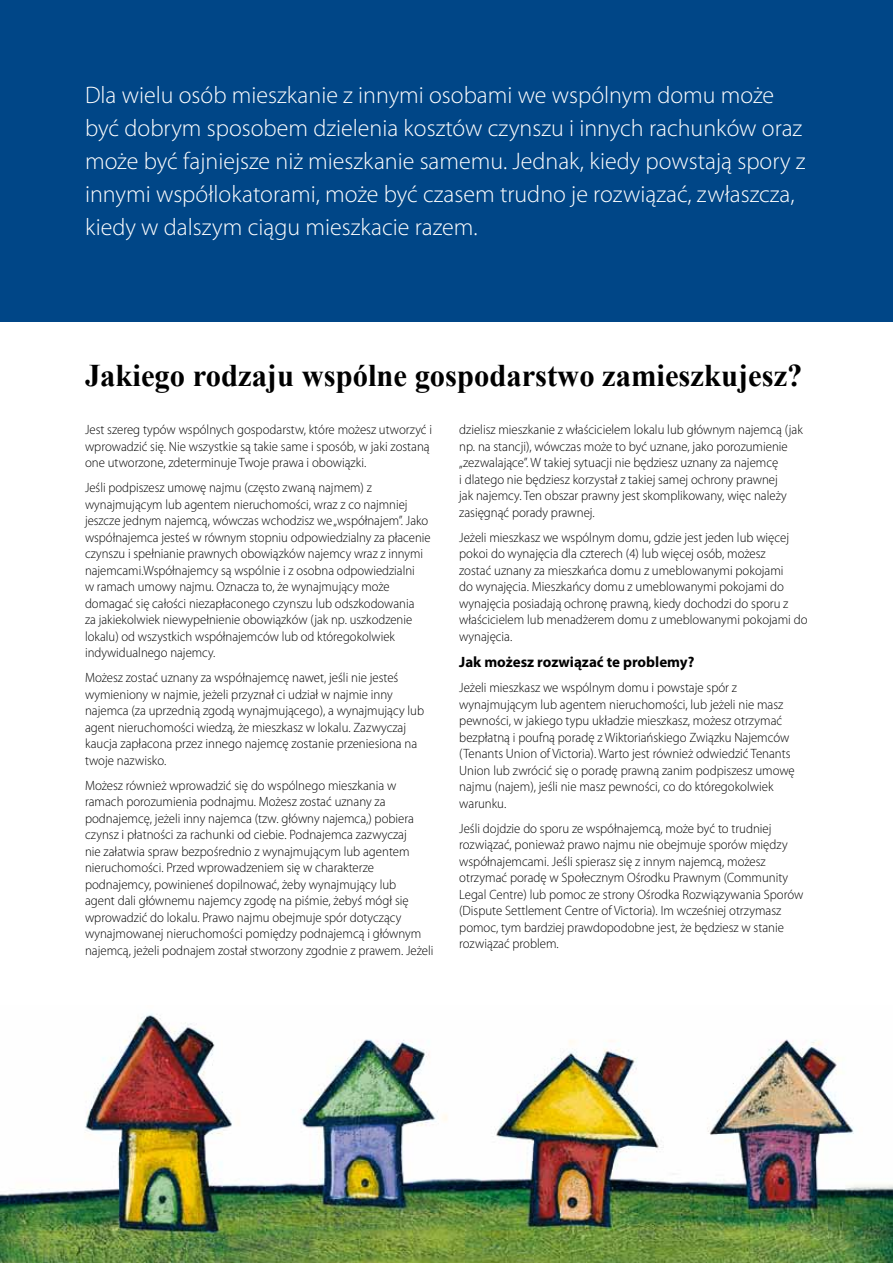
<style>
.page{position:relative;width:893px;height:1263px;background:#fff}
.page>*{position:absolute;margin:0;border:0;box-sizing:border-box;transform-origin:0 0}
.t1{font:700 31.5px "Times New Roman";color:#000}
.t2{font:300 24px/33px "Myriad Pro";color:#fff}
.t3{font:700 15px "Myriad Pro";color:#000}
.t4{font:300 13.5px/16.5px "Myriad Pro";color:#000;scale:.95 1}
.t5{font:300 13.5px/16.5px "Myriad Pro";color:#000;scale:.94 1}
</style>
<div class="page">
<div style="left:0;top:0;width:893px;height:321px;background:#004687"></div>
<img style="left:0;top:1013px;width:893px;height:250px">
<p class="t2" style="left:85px;top:78px;width:722px">Dla wielu osób mieszkanie z innymi osobami we wspólnym domu może być dobrym sposobem dzielenia kosztów czynszu i innych rachunków oraz może być fajniejsze niż mieszkanie samemu. Jednak, kiedy powstają spory z innymi współlokatorami, może być czasem trudno je rozwiązać, zwłaszcza, kiedy w dalszym ciągu mieszkacie razem.</p>
<h1 class="t1" style="left:85px;top:354px;width:719px">Jakiego rodzaju wspólne gospodarstwo zamieszkujesz?</h1>
<p class="t4" style="left:85px;top:421px;width:367px">Jest szereg typów wspólnych gospodarstw, które możesz utworzyć i wprowadzić się. Nie wszystkie są takie same i sposób, w jaki zostaną one utworzone, zdeterminuje Twoje prawa i obowiązki.</p>
<p class="t5" style="left:85px;top:479px;width:369px">Jeśli podpiszesz umowę najmu (często zwaną najmem) z wynajmującym lub agentem nieruchomości, wraz z co najmniej jeszcze jednym najemcą, wówczas wchodzisz we „współnajem”. Jako współnajemca jesteś w równym stopniu odpowiedzialny za płacenie czynszu i spełnianie prawnych obowiązków najemcy wraz z innymi najemcami.Współnajemcy są wspólnie i z osobna odpowiedzialni<br>w ramach umowy najmu. Oznacza to, że wynajmujący może domagać się całości niezapłaconego czynszu lub odszkodowania<br>za jakiekolwiek niewypełnienie obowiązków (jak np. uszkodzenie lokalu) od wszystkich współnajemców lub od któregokolwiek indywidualnego najemcy.</p>
<p class="t4" style="left:85px;top:669px;width:358px">Możesz zostać uznany za współnajemcę nawet, jeśli nie jesteś wymieniony w najmie, jeżeli przyznał ci udział w najmie inny najemca (za uprzednią zgodą wynajmującego), a wynajmujący lub agent nieruchomości wiedzą, że mieszkasz w lokalu. Zazwyczaj kaucja zapłacona przez innego najemcę zostanie przeniesiona na twoje nazwisko.</p>
<p class="t4" style="left:85px;top:777px;width:368px">Możesz również wprowadzić się do wspólnego mieszkania w ramach porozumienia podnajmu. Możesz zostać uznany za podnajemcę, jeżeli inny najemca (tzw. główny najemca,) pobiera czynsz i płatności za rachunki od ciebie. Podnajemca zazwyczaj<br>nie załatwia spraw bezpośrednio z wynajmującym lub agentem nieruchomości. Przed wprowadzeniem się w charakterze podnajemcy, powinieneś dopilnować, żeby wynajmujący lub<br>agent dali głównemu najemcy zgodę na piśmie, żebyś mógł się wprowadzić do lokalu. Prawo najmu obejmuje spór dotyczący wynajmowanej nieruchomości pomiędzy podnajemcą i głównym najemcą, jeżeli podnajem został stworzony zgodnie z prawem. Jeżeli</p>
<p class="t4" style="left:459px;top:421px;width:363px">dzielisz mieszkanie z właścicielem lokalu lub głównym najemcą (jak np. na stancji), wówczas może to być uznane, jako porozumienie „zezwalające”. W takiej sytuacji nie będziesz uznany za najemcę<br>i dlatego nie będziesz korzystał z takiej samej ochrony prawnej<br>jak najemcy. Ten obszar prawny jest skomplikowany, więc należy zasięgnąć porady prawnej.</p>
<p class="t4" style="left:459px;top:529px;width:368px">Jeżeli mieszkasz we wspólnym domu, gdzie jest jeden lub więcej pokoi do wynajęcia dla czterech (4) lub więcej osób, możesz<br>zostać uznany za mieszkańca domu z umeblowanymi pokojami<br>do wynajęcia. Mieszkańcy domu z umeblowanymi pokojami do wynajęcia posiadają ochronę prawną, kiedy dochodzi do sporu z właścicielem lub menadżerem domu z umeblowanymi pokojami do wynajęcia.</p>
<p class="t3" style="left:459px;top:652px;width:237px">Jak możesz rozwiązać te problemy?</p>
<p class="t4" style="left:459px;top:679px;width:355px">Jeżeli mieszkasz we wspólnym domu i powstaje spór z wynajmującym lub agentem nieruchomości, lub jeżeli nie masz pewności, w jakiego typu układzie mieszkasz, możesz otrzymać bezpłatną i poufną poradę z Wiktoriańskiego Związku Najemców (Tenants Union of Victoria). Warto jest również odwiedzić Tenants Union lub zwrócić się o poradę prawną zanim podpiszesz umowę najmu (najem), jeśli nie masz pewności, co do któregokolwiek warunku.</p>
<p class="t4" style="left:459px;top:820px;width:364px">Jeśli dojdzie do sporu ze współnajemcą, może być to trudniej rozwiązać, ponieważ prawo najmu nie obejmuje sporów między współnajemcami. Jeśli spierasz się z innym najemcą, możesz otrzymać poradę w Społecznym Ośrodku Prawnym (Community Legal Centre) lub pomoc ze strony Ośrodka Rozwiązywania Sporów (Dispute Settlement Centre of Victoria). Im wcześniej otrzymasz pomoc, tym bardziej prawdopodobne jest, że będziesz w stanie rozwiązać problem.</p>
</div>
